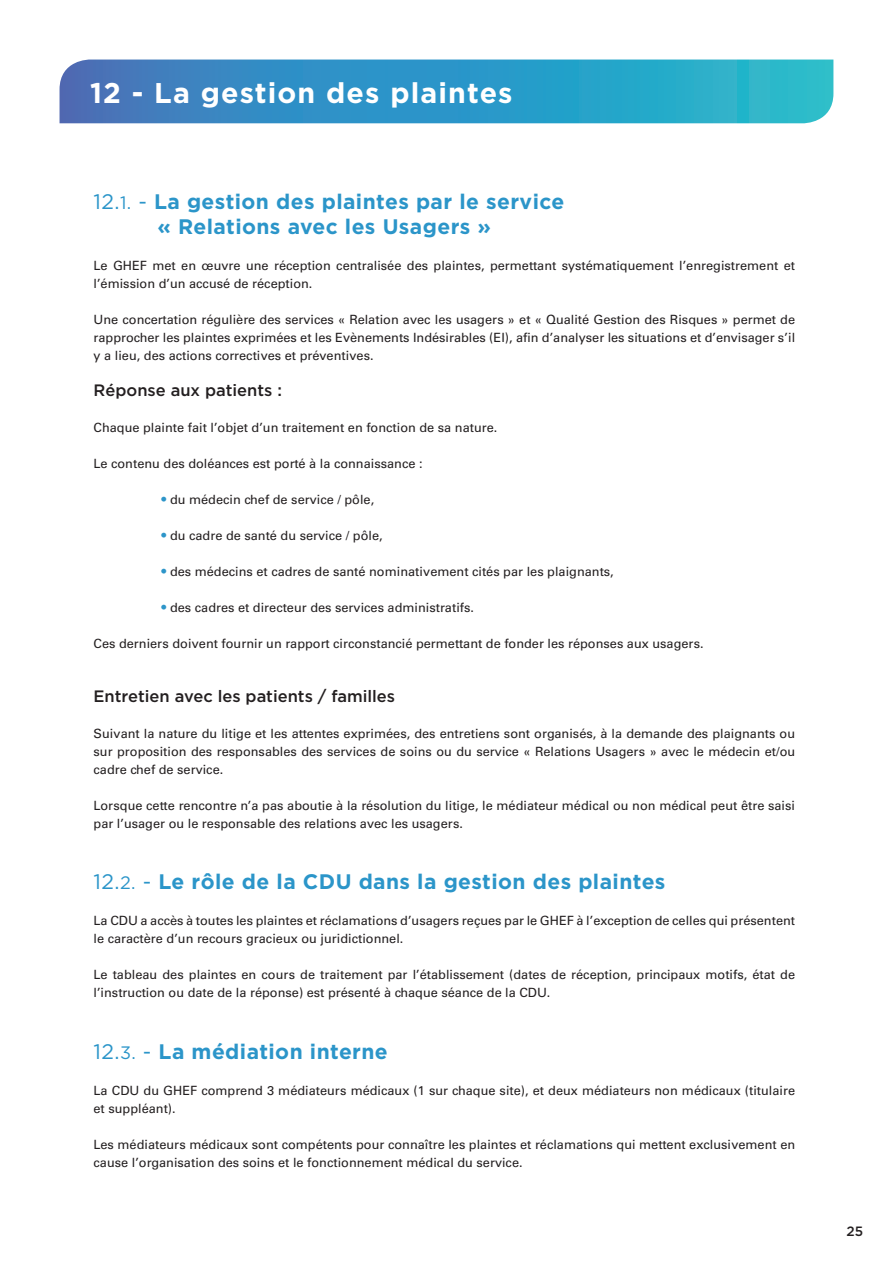
<style>
.page{position:relative;width:893px;height:1263px;background:#fff}
.page>*{position:absolute;margin:0;border:0;box-sizing:border-box;transform-origin:0 0}
.t1{font:700 28.5px "Gotham";letter-spacing:.04em;color:#fff}
.t2{font:700 21px/25.2px "Gotham";letter-spacing:.02em;color:#2b95c9;text-align:center}
.t3{font:500 16.5px "Gotham";color:#231f20}
.t4{font:500 13.5px "Gotham";color:#231f20}
.t5{font:12.75px/18px "Univers";color:#231f20}
.s1{font-weight:400}
.s2{font-weight:400;font-size:18px}
.s3{font-size:13.5px;color:#2d95c9}
</style>
<div class="page">
<svg style="left:60px;top:60px;width:773px;height:63px;background:#3198c6"></svg>
<h1 class="t1" style="left:90px;top:77px;width:424px">12 - La gestion des plaintes</h1>
<h2 class="t2" style="left:94px;top:188px;width:472px"><span class="s1">12.</span><span class="s2">1.</span> <span class="s1">-</span> La gestion des plaintes par le service « Relations avec les Usagers »</h2>
<p class="t5" style="left:94px;top:257px;width:703px">Le GHEF met en œuvre une réception centralisée des plaintes, permettant systématiquement l’enregistrement et l’émission d’un accusé de réception.</p>
<p class="t5" style="left:94px;top:311px;width:703px;text-align:justify">Une concertation régulière des services « Relation avec les usagers » et « Qualité Gestion des Risques » permet de rapprocher les plaintes exprimées et les Evènements Indésirables (EI), afin d’analyser les situations et d’envisager s’il y a lieu, des actions correctives et préventives.</p>
<p class="t3" style="left:94px;top:381px;width:190px">Réponse aux patients :</p>
<p class="t5" style="left:94px;top:419px;width:405px">Chaque plainte fait l’objet d’un traitement en fonction de sa nature.</p>
<p class="t5" style="left:94px;top:455px;width:331px">Le contenu des doléances est porté à la connaissance :</p>
<p class="t5" style="left:162px;top:491px;width:214px"><span class="s3">•</span> du médecin chef de service / pôle,</p>
<p class="t5" style="left:162px;top:527px;width:223px"><span class="s3">•</span> du cadre de santé du service / pôle,</p>
<p class="t5" style="left:162px;top:563px;width:454px"><span class="s3">•</span> des médecins et cadres de santé nominativement cités par les plaignants,</p>
<p class="t5" style="left:162px;top:599px;width:314px"><span class="s3">•</span> des cadres et directeur des services administratifs.</p>
<p class="t5" style="left:94px;top:635px;width:612px">Ces derniers doivent fournir un rapport circonstancié permettant de fonder les réponses aux usagers.</p>
<p class="t3" style="left:94px;top:687px;width:303px">Entretien avec les patients / familles</p>
<p class="t5" style="left:94px;top:725px;width:703px;text-align:justify">Suivant la nature du litige et les attentes exprimées, des entretiens sont organisés, à la demande des plaignants ou sur proposition des responsables des services de soins ou du service « Relations Usagers » avec le médecin et/ou cadre chef de service.</p>
<p class="t5" style="left:94px;top:797px;width:703px">Lorsque cette rencontre n’a pas aboutie à la résolution du litige, le médiateur médical ou non médical peut être saisi par l’usager ou le responsable des relations avec les usagers.</p>
<h2 class="t2" style="left:94px;top:869px;width:573px"><span class="s1">12.</span><span class="s2">2.</span> <span class="s1">-</span> Le rôle de la CDU dans la gestion des plaintes</h2>
<p class="t5" style="left:94px;top:912px;width:703px">La CDU a accès à toutes les plaintes et réclamations d’usagers reçues par le GHEF à l’exception de celles qui présentent le caractère d’un recours gracieux ou juridictionnel.</p>
<p class="t5" style="left:94px;top:966px;width:703px">Le tableau des plaintes en cours de traitement par l’établissement (dates de réception, principaux motifs, état de l’instruction ou date de la réponse) est présenté à chaque séance de la CDU.</p>
<h2 class="t2" style="left:94px;top:1038px;width:296px"><span class="s1">12.</span><span class="s2">3.</span> <span class="s1">-</span> La médiation interne</h2>
<p class="t5" style="left:94px;top:1081px;width:703px">La CDU du GHEF comprend 3 médiateurs médicaux (1 sur chaque site), et deux médiateurs non médicaux (titulaire et suppléant).</p>
<p class="t5" style="left:94px;top:1135px;width:703px">Les médiateurs médicaux sont compétents pour connaître les plaintes et réclamations qui mettent exclusivement en cause l’organisation des soins et le fonctionnement médical du service.</p>
<p class="t4" style="left:846px;top:1223px;width:18px">25</p>
</div>
